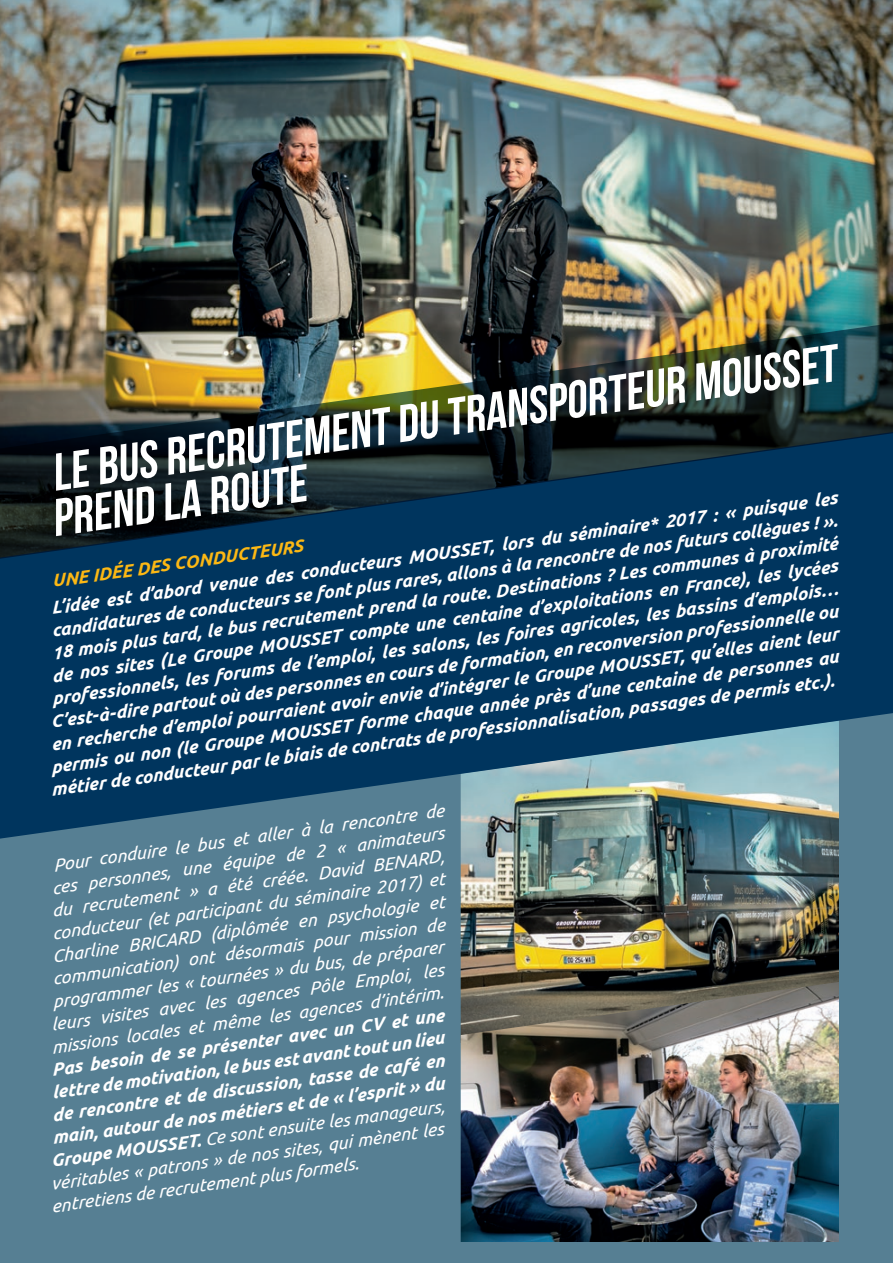
<style>
.page{position:relative;width:893px;height:1263px;background:#fff}
.page>*{position:absolute;margin:0;border:0;box-sizing:border-box;transform-origin:0 0}
.t1{font:52.5px/45px "Bebas Neue";color:#fff}
.t2{font:italic 700 18px "Ubuntu";color:#fff}
.t3{font:italic 18px "Ubuntu";color:#fff}
.t4{font:italic 700 18px "Ubuntu";color:#fcb814}
.s1{font-weight:700}
</style>
<div class="page">
<img style="left:0;top:0;width:893px;height:314px">
<div style="left:0;top:839px;width:893px;height:403px;background:#567f93"></div>
<img style="left:461px;top:839px;width:378px;height:143px">
<img style="left:461px;top:982px;width:378px;height:260px">
<svg style="left:0;top:565px;width:893px;height:274px;fill:#00355e"></svg>
<img style="left:0;top:314px;width:893px;height:251px">
<div style="left:0;top:1242px;width:893px;height:21px;background:#567f93"></div>
<h1 class="t1" style="left:42px;top:451px;width:800px;rotate:-8deg">LE BUS RECRUTEMENT DU TRANSPORTEUR MOUSSET<br>PREND LA ROUTE</h1>
<p class="t4" style="left:50px;top:570px;width:255px;rotate:-8deg">UNE IDÉE DES CONDUCTEURS</p>
<p class="t2" style="left:49px;top:597px;width:795px;rotate:-8deg">L’idée est d’abord venue des conducteurs MOUSSET, lors du séminaire* 2017 : « puisque les</p>
<p class="t2" style="left:50px;top:620px;width:795px;rotate:-8deg">candidatures de conducteurs se font plus rares, allons à la rencontre de nos futurs collègues ! ».</p>
<p class="t2" style="left:50px;top:643px;width:795px;rotate:-8deg">18 mois plus tard, le bus recrutement prend la route. Destinations ? Les communes à proximité</p>
<p class="t2" style="left:50px;top:665px;width:795px;rotate:-8deg">de nos sites (Le Groupe MOUSSET compte une centaine d’exploitations en France), les lycées</p>
<p class="t2" style="left:50px;top:688px;width:795px;rotate:-8deg">professionnels, les forums de l’emploi, les salons, les foires agricoles, les bassins d’emplois…</p>
<p class="t2" style="left:49px;top:711px;width:796px;rotate:-8deg">C’est-à-dire partout où des personnes en cours de formation, en reconversion professionnelle ou</p>
<p class="t2" style="left:49px;top:734px;width:797px;rotate:-8deg">en recherche d’emploi pourraient avoir envie d’intégrer le Groupe MOUSSET, qu’elles aient leur</p>
<p class="t2" style="left:49px;top:756px;width:797px;rotate:-8deg">permis ou non (le Groupe MOUSSET forme chaque année près d’une centaine de personnes au</p>
<p class="t2" style="left:49px;top:779px;width:792px;rotate:-8deg">métier de conducteur par le biais de contrats de professionnalisation, passages de permis etc.).</p>
<p class="t3" style="left:51px;top:854px;width:396px;rotate:-8deg">Pour conduire le bus et aller à la rencontre de</p>
<p class="t3" style="left:50px;top:877px;width:398px;rotate:-8deg">ces personnes, une équipe de 2 « animateurs</p>
<p class="t3" style="left:50px;top:900px;width:398px;rotate:-8deg">du recrutement » a été créée. David BENARD,</p>
<p class="t3" style="left:50px;top:923px;width:398px;rotate:-8deg">conducteur (et participant du séminaire 2017) et</p>
<p class="t3" style="left:50px;top:945px;width:398px;rotate:-8deg">Charline BRICARD (diplômée en psychologie et</p>
<p class="t3" style="left:51px;top:968px;width:397px;rotate:-8deg">communication) ont désormais pour mission de</p>
<p class="t3" style="left:51px;top:991px;width:396px;rotate:-8deg">programmer les « tournées » du bus, de préparer</p>
<p class="t3" style="left:49px;top:1014px;width:397px;rotate:-8deg">leurs visites avec les agences Pôle Emploi, les</p>
<p class="t3" style="left:50px;top:1036px;width:398px;rotate:-8deg">missions locales et même les agences d’intérim.</p>
<p class="t2" style="left:50px;top:1059px;width:398px;rotate:-8deg">Pas besoin de se présenter avec un CV et une</p>
<p class="t2" style="left:50px;top:1082px;width:397px;rotate:-8deg">lettre de motivation, le bus est avant tout un lieu</p>
<p class="t2" style="left:50px;top:1105px;width:397px;rotate:-8deg">de rencontre et de discussion, tasse de café en</p>
<p class="t2" style="left:50px;top:1127px;width:397px;rotate:-8deg">main, autour de nos métiers et de « l’esprit » du</p>
<p class="t3" style="left:49px;top:1150px;width:399px;rotate:-8deg"><span class="s1">Groupe MOUSSET.</span> Ce sont ensuite les manageurs,</p>
<p class="t3" style="left:49px;top:1173px;width:398px;rotate:-8deg">véritables « patrons » de nos sites, qui mènent les</p>
<p class="t3" style="left:49px;top:1196px;width:312px;rotate:-8deg">entretiens de recrutement plus formels.</p>
</div>
